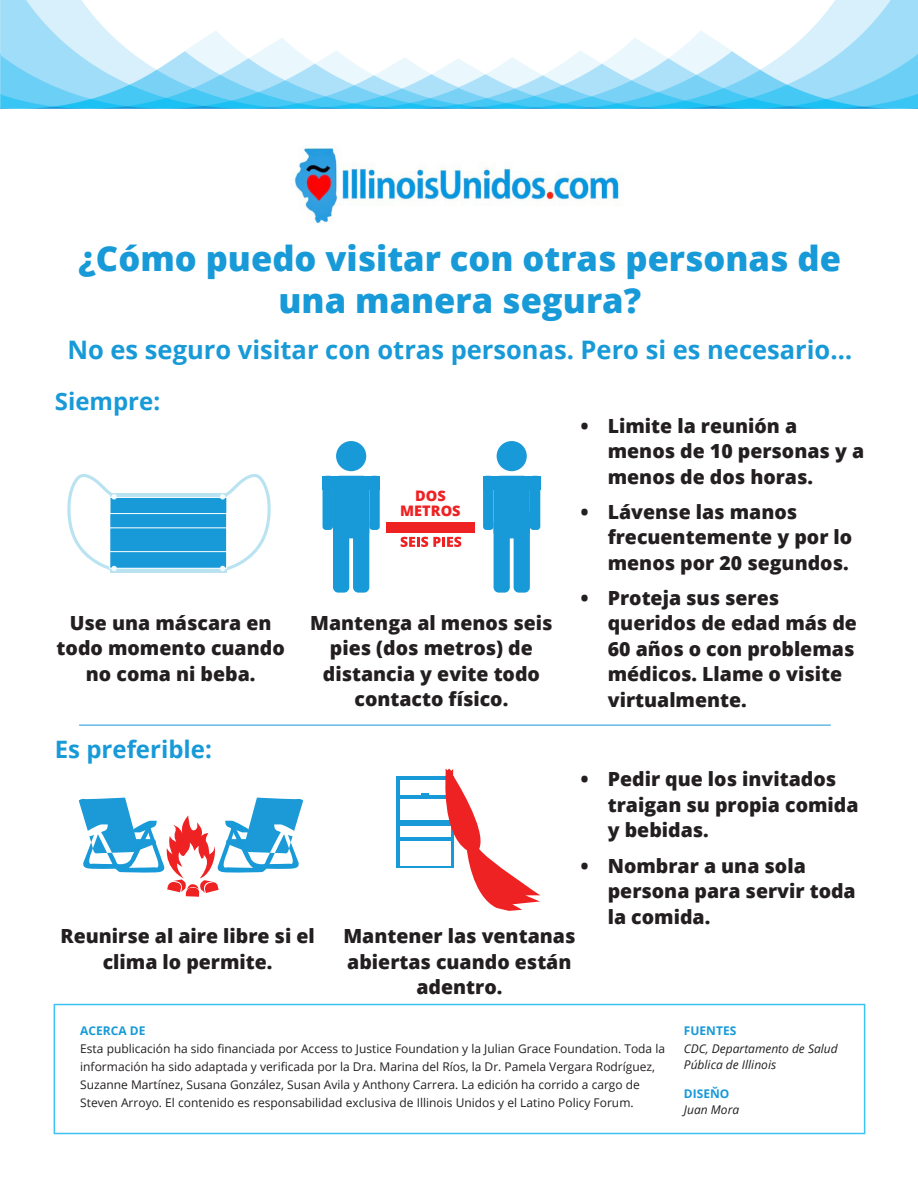
<style>
.page{position:relative;width:918px;height:1188px;background:#fff}
.page>*{position:absolute;margin:0;border:0;box-sizing:border-box;transform-origin:0 0}
.t1{font:800 34.5px/42px "Open Sans";color:#179ad7;text-align:center}
.t2{font:700 25.5px "Open Sans";color:#179ad7}
.Topic_heading{font:700 24px "Open Sans";color:#179ad7}
.t3{font:800 19.5px/25.5px "Open Sans";color:#231f20}
.t4{font:800 14.55px/15.6px "Open Sans";color:#ee2123;text-align:center}
.t5{font:12px/18px "Open Sans";color:#231f20}
.t6{font:italic 12px/16.5px "Open Sans";color:#231f20}
.Topic_heading-2{font:700 12px "Open Sans";color:#179ad7}
</style>
<div class="page">
<img style="left:291px;top:146px;width:332px;height:78px">
<img style="left:0;top:0;width:918px;height:108px">
<svg style="left:456px;top:58px;width:5px;height:50px"></svg>
<div style="left:54px;top:1004px;width:811px;height:130px;border:2px solid #3bc3f1"></div>
<div style="left:110px;top:493px;width:117px;height:31px;background:#b9e3f1"></div>
<div style="left:110px;top:542px;width:117px;height:31px;background:#b9e3f1"></div>
<div style="left:110px;top:497px;width:117px;height:31px;background:#179ad7"></div>
<div style="left:110px;top:497px;width:117px;height:31px;border:1px solid #fff"></div>
<div style="left:110px;top:514px;width:117px;height:30px;background:#179ad7"></div>
<div style="left:110px;top:513px;width:117px;height:31px;border:1px solid #fff"></div>
<div style="left:110px;top:528px;width:117px;height:30px;background:#179ad7"></div>
<div style="left:110px;top:552px;width:117px;height:16px;background:#179ad7"></div>
<div style="left:110px;top:551px;width:117px;height:18px;border:1px solid #fff"></div>
<svg style="left:220px;top:474px;width:51px;height:97px"></svg>
<svg style="left:67px;top:474px;width:50px;height:97px"></svg>
<div style="left:396px;top:777px;width:58px;height:91px;background:#179ad7"></div>
<div style="left:400px;top:826px;width:51px;height:39px;background:#fff"></div>
<div style="left:400px;top:781px;width:51px;height:39px;background:#fff"></div>
<hr style="left:400px;top:837px;width:51px;height:4px;background:#179ad7">
<hr style="left:400px;top:795px;width:51px;height:3px;background:#179ad7">
<svg style="left:421px;top:793px;width:8px;height:2px"></svg>
<svg style="left:441px;top:769px;width:99px;height:142px"></svg>
<svg style="left:79px;top:798px;width:224px;height:99px"></svg>
<div style="left:497px;top:441px;width:30px;height:30px;background:#179ad7;border-radius:50%"></div>
<div style="left:494px;top:476px;width:36px;height:62px;background:#179ad7;border-radius:7px"></div>
<div style="left:530px;top:476px;width:10px;height:54px;background:#179ad7;border-radius:3px"></div>
<div style="left:514px;top:509px;width:16px;height:84px;background:#179ad7;border-radius:5px"></div>
<div style="left:494px;top:518px;width:16px;height:75px;background:#179ad7;border-radius:5px"></div>
<div style="left:483px;top:476px;width:11px;height:54px;background:#179ad7;border-radius:3px"></div>
<div style="left:336px;top:441px;width:30px;height:30px;background:#179ad7;border-radius:50%"></div>
<div style="left:333px;top:476px;width:36px;height:62px;background:#179ad7;border-radius:7px"></div>
<div style="left:369px;top:476px;width:11px;height:54px;background:#179ad7;border-radius:3px"></div>
<div style="left:353px;top:517px;width:16px;height:76px;background:#179ad7;border-radius:5px"></div>
<div style="left:333px;top:522px;width:16px;height:71px;background:#179ad7;border-radius:5px"></div>
<div style="left:323px;top:476px;width:10px;height:54px;background:#179ad7;border-radius:3px"></div>
<div style="left:386px;top:522px;width:89px;height:10px;background:#ee2123"></div>
<div style="left:323px;top:476px;width:57px;height:14px;background:#179ad7"></div>
<div style="left:483px;top:476px;width:57px;height:14px;background:#179ad7"></div>
<svg style="left:401px;top:537px;width:60px;height:10px"></svg>
<hr style="left:79px;top:725px;width:752px;height:1px;background:#179ad7">
<p class="t1" style="left:79px;top:236px;width:764px">¿Cómo puedo visitar con otras personas de una manera segura?</p>
<p class="t2" style="left:67px;top:332px;width:786px">No es seguro visitar con otras personas. Pero si es necesario…</p>
<p class="Topic_heading" style="left:55px;top:385px;width:107px">Siempre:</p>
<p class="t4" style="left:400px;top:487px;width:62px">DOS<br>METROS</p>
<p class="t3" style="left:57px;top:609px;width:230px;text-align:center">Use una máscara en todo momento cuando no coma ni beba.</p>
<p class="Topic_heading" style="left:55px;top:732px;width:159px">Es preferible:</p>
<p class="t3" style="left:310px;top:609px;width:244px;text-align:center">Mantenga al menos seis pies (dos metros) de distancia y evite todo contacto físico.</p>
<p class="t3" style="left:608px;top:412px;width:258px;text-indent:-27px">• Limite la reunión a menos de 10 personas y a menos de dos horas.</p>
<p class="t3" style="left:608px;top:498px;width:246px;text-indent:-27px">• Lávense las manos frecuentemente y por lo menos por 20 segundos.</p>
<p class="t3" style="left:608px;top:584px;width:251px;text-indent:-27px">• Proteja sus seres queridos de edad más de<br>60 años o con problemas médicos. Llame o visite virtualmente.</p>
<p class="t3" style="left:608px;top:766px;width:252px;text-indent:-27px">• Pedir que los invitados traigan su propia comida y bebidas.</p>
<p class="t3" style="left:608px;top:852px;width:250px;text-indent:-27px">• Nombrar a una sola persona para servir toda la comida.</p>
<p class="t3" style="left:61px;top:922px;width:256px;text-align:center">Reunirse al aire libre si el clima lo permite.</p>
<p class="t3" style="left:343px;top:922px;width:234px;text-align:center">Mantener las ventanas abiertas cuando están adentro.</p>
<p class="Topic_heading-2" style="left:80px;top:1022px;width:67px">ACERCA DE</p>
<p class="Topic_heading-2" style="left:684px;top:1022px;width:54px">FUENTES</p>
<p class="t5" style="left:80px;top:1039px;width:586px">Esta publicación ha sido financiada por Access to Justice Foundation y la Julian Grace Foundation. Toda la información ha sido adaptada y verificada por la Dra. Marina del Ríos, la Dr. Pamela Vergara Rodríguez, Suzanne Martínez, Susana González, Susan Avila y Anthony Carrera. La edición ha corrido a cargo de Steven Arroyo. El contenido es responsabilidad exclusiva de Illinois Unidos y el Latino Policy Forum.</p>
<p class="t6" style="left:684px;top:1040px;width:155px">CDC, Departamento de Salud<br>Pública de Illinois</p>
<p class="t6" style="left:684px;top:1101px;width:57px">Juan Mora</p>
<p class="Topic_heading-2" style="left:684px;top:1085px;width:47px">DISEŇO</p>
</div>
